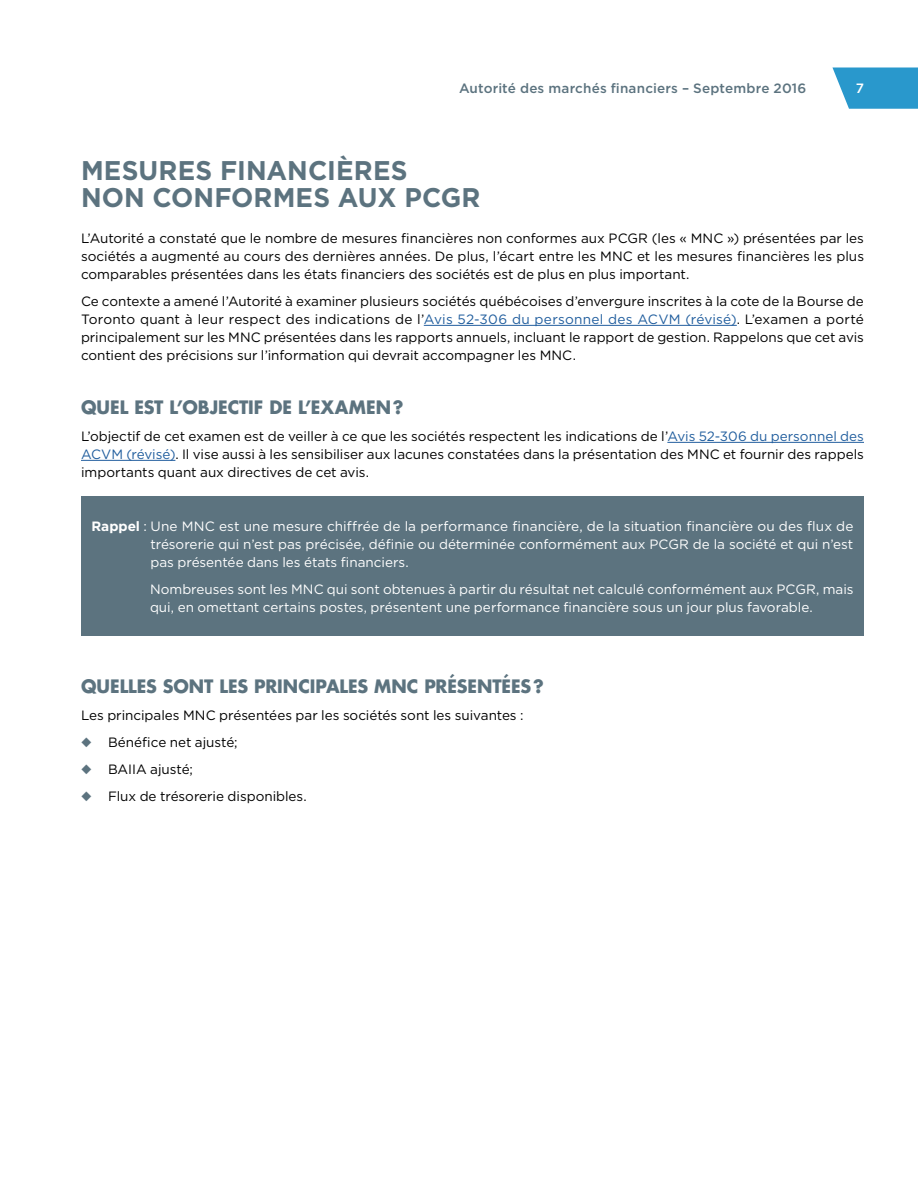
<style>
.page{position:relative;width:918px;height:1188px;background:#fff}
.page>*{position:absolute;margin:0;border:0;box-sizing:border-box;transform-origin:0 0}
.t1{font:700 27px/27px "Gotham";letter-spacing:.005em;color:#5c737f}
.t2{font:700 18px "Futura";color:#5c737f}
.t3{font:13.5px/18px "Gotham";color:#000;text-align:justify}
.t4{font:13.5px/18px "Gotham";color:#fff;text-align:justify}
.t5{font:500 13.5px "Gotham";letter-spacing:.015em;color:#5c737f}
.t6{font:500 13.5px "Gotham";color:#fff}
.s1{color:#215e9e}
.s2{font-weight:700}
.s3{color:#5c737f}
</style>
<div class="page">
<svg style="left:832px;top:68px;width:86px;height:41px"></svg>
<hr style="left:424px;top:325px;width:313px;height:1px;background:#215e9e">
<hr style="left:667px;top:442px;width:197px;height:1px;background:#215e9e">
<hr style="left:81px;top:460px;width:94px;height:1px;background:#215e9e">
<div style="left:81px;top:496px;width:783px;height:140px;background:#5c737f"></div>
<p class="t5" style="left:459px;top:79px;width:349px">Autorité des marchés financiers – Septembre 2016</p>
<p class="t6" style="left:856px;top:79px;width:10px">7</p>
<h2 class="t1" style="left:81px;top:157px;width:401px">MESURES FINANCIÈRES<br>NON CONFORMES AUX PCGR</h2>
<p class="t3" style="left:81px;top:229px;width:785px">L’Autorité a constaté que le nombre de mesures financières non conformes aux PCGR (les « MNC ») présentées par les sociétés a augmenté au cours des dernières années. De plus, l’écart entre les MNC et les mesures financières les plus comparables présentées dans les états financiers des sociétés est de plus en plus important.</p>
<p class="t3" style="left:81px;top:292px;width:785px">Ce contexte a amené l’Autorité à examiner plusieurs sociétés québécoises d’envergure inscrites à la cote de la Bourse de Toronto quant à leur respect des indications de l’<span class="s1">Avis 52-306 du personnel des ACVM (révisé)</span>. L’examen a porté principalement sur les MNC présentées dans les rapports annuels, incluant le rapport de gestion. Rappelons que cet avis contient des précisions sur l’information qui devrait accompagner les MNC.</p>
<h3 class="t2" style="left:81px;top:395px;width:324px">QUEL EST L’OBJECTIF DE L’EXAMEN?</h3>
<p class="t3" style="left:81px;top:427px;width:784px">L’objectif de cet examen est de veiller à ce que les sociétés respectent les indications de l’<span class="s1">Avis 52-306 du personnel des ACVM (révisé)</span>. Il vise aussi à les sensibiliser aux lacunes constatées dans la présentation des MNC et fournir des rappels importants quant aux directives de cet avis.</p>
<p class="t4" style="left:150px;top:517px;width:705px;text-indent:-59px"><span class="s2">Rappel</span> : Une MNC est une mesure chiffrée de la performance financière, de la situation financière ou des flux de trésorerie qui n’est pas précisée, définie ou déterminée conformément aux PCGR de la société et qui n’est pas présentée dans les états financiers.</p>
<p class="t4" style="left:150px;top:580px;width:705px">Nombreuses sont les MNC qui sont obtenues à partir du résultat net calculé conformément aux PCGR, mais qui, en omettant certains postes, présentent une performance financière sous un jour plus favorable.</p>
<h3 class="t2" style="left:81px;top:674px;width:464px">QUELLES SONT LES PRINCIPALES MNC PRÉSENTÉES?</h3>
<p class="t3" style="left:81px;top:706px;width:444px">Les principales MNC présentées par les sociétés sont les suivantes :</p>
<p class="t3" style="left:81px;top:733px;width:158px"><span class="s3">◆</span> Bénéfice net ajusté;</p>
<p class="t3" style="left:81px;top:760px;width:113px"><span class="s3">◆</span> BAIIA ajusté;</p>
<p class="t3" style="left:81px;top:787px;width:227px"><span class="s3">◆</span> Flux de trésorerie disponibles.</p>
</div>
